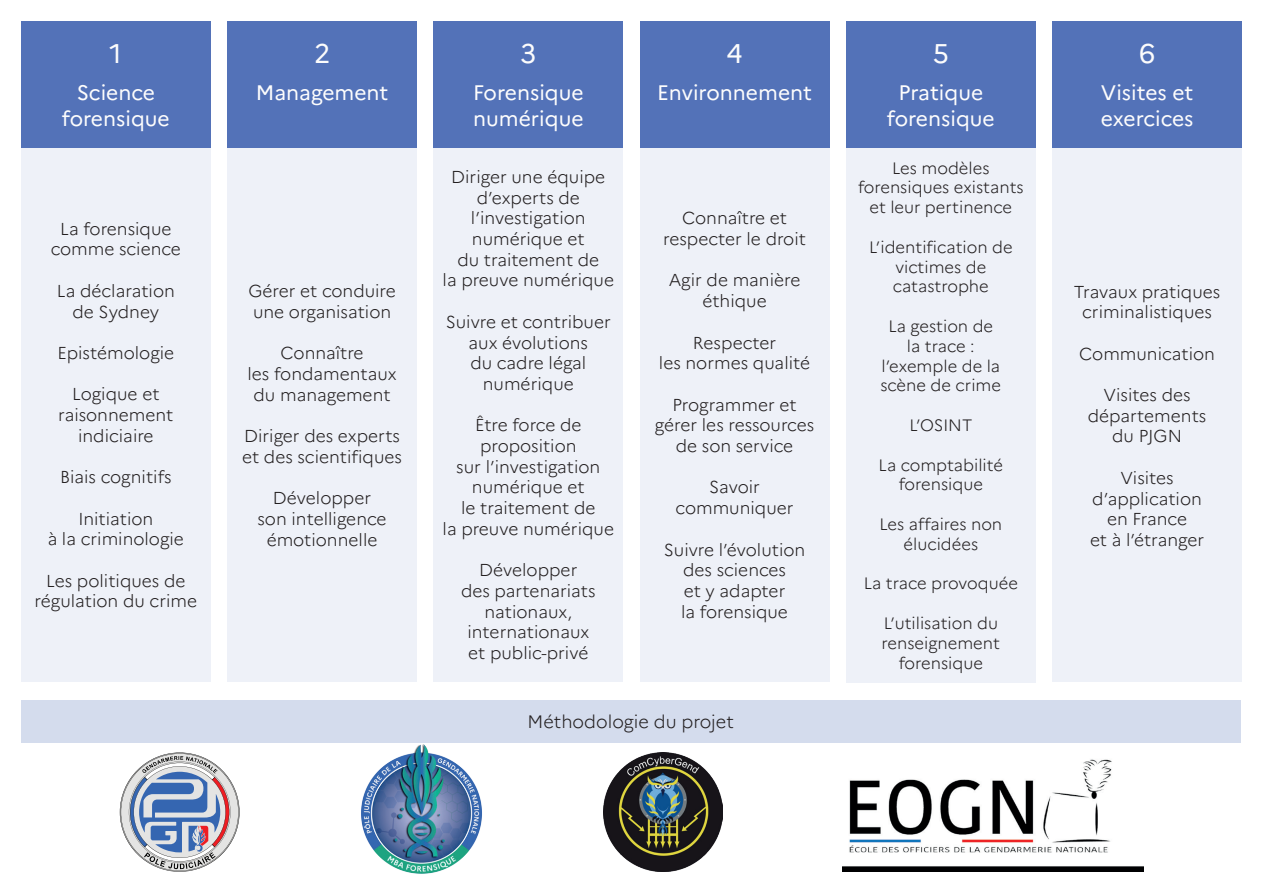
<style>
.page{position:relative;width:1263px;height:893px;background:#fff}
.page>*{position:absolute;margin:0;border:0;box-sizing:border-box;transform-origin:0 0}
.t1{font:27px "Marianne";color:#fcfcfc}
.t2{font:21px/25.2px "Marianne";color:#fdfdfd;text-align:center}
.t3{font:300 18px "Marianne";color:#231f20}
.t4{font:300 17.25px/20.7px "Marianne";color:#231f20;text-align:center}
.t5{font:300 16.5px/19.8px "Marianne";color:#231f20;text-align:center}
</style>
<div class="page">
<div style="left:21px;top:700px;width:1220px;height:43px;background:#d4dced"></div>
<div style="left:21px;top:21px;width:189px;height:126px;background:#5372b8"></div>
<div style="left:227px;top:21px;width:190px;height:127px;background:#5372b8"></div>
<div style="left:434px;top:21px;width:189px;height:127px;background:#5372b8"></div>
<div style="left:640px;top:21px;width:189px;height:127px;background:#5372b8"></div>
<div style="left:846px;top:21px;width:189px;height:127px;background:#5372b8"></div>
<div style="left:1052px;top:21px;width:190px;height:127px;background:#5372b8"></div>
<div style="left:21px;top:147px;width:189px;height:535px;background:#eef1f8"></div>
<div style="left:227px;top:147px;width:190px;height:535px;background:#eef1f8"></div>
<div style="left:434px;top:147px;width:189px;height:535px;background:#eef1f8"></div>
<div style="left:640px;top:147px;width:189px;height:535px;background:#eef1f8"></div>
<div style="left:846px;top:148px;width:189px;height:534px;background:#eef1f8"></div>
<div style="left:1052px;top:147px;width:190px;height:535px;background:#eef1f8"></div>
<img style="left:842px;top:759px;width:301px;height:112px">
<svg style="left:120px;top:752px;width:120px;height:120px"></svg>
<img style="left:361px;top:744px;width:121px;height:130px">
<img style="left:603px;top:752px;width:119px;height:120px">
<h1 class="t1" style="left:110px;top:37px;width:14px">1</h1>
<h1 class="t1" style="left:314px;top:37px;width:18px">2</h1>
<h1 class="t1" style="left:520px;top:37px;width:18px">3</h1>
<h1 class="t1" style="left:726px;top:37px;width:18px">4</h1>
<h1 class="t1" style="left:933px;top:37px;width:18px">5</h1>
<h1 class="t1" style="left:1139px;top:37px;width:18px">6</h1>
<p class="t2" style="left:62px;top:80px;width:109px">Science forensique</p>
<p class="t2" style="left:256px;top:80px;width:134px">Management</p>
<p class="t2" style="left:473px;top:80px;width:112px;text-align:left">Forensique numérique</p>
<p class="t2" style="left:657px;top:80px;width:156px">Environnement</p>
<p class="t2" style="left:887px;top:80px;width:109px">Pratique forensique</p>
<p class="t2" style="left:1101px;top:80px;width:94px;text-align:left">Visites et exercices</p>
<p class="t4" style="left:51px;top:218px;width:132px">La forensique comme science</p>
<p class="t4" style="left:57px;top:280px;width:120px">La déclaration de Sydney</p>
<p class="t4" style="left:57px;top:342px;width:118px">Epistémologie</p>
<p class="t4" style="left:58px;top:384px;width:117px">Logique et raisonnement indiciaire</p>
<p class="t4" style="left:60px;top:467px;width:113px">Biais cognitifs</p>
<p class="t4" style="left:48px;top:508px;width:138px">Initiation<br>à la criminologie</p>
<p class="t4" style="left:35px;top:570px;width:164px">Les politiques de régulation du crime</p>
<p class="t4" style="left:248px;top:281px;width:149px;text-align:left">Gérer et conduire une organisation</p>
<p class="t4" style="left:247px;top:343px;width:151px">Connaître<br>les fondamentaux du management</p>
<p class="t4" style="left:242px;top:426px;width:161px;text-align:left">Diriger des experts et des scientifiques</p>
<p class="t4" style="left:258px;top:488px;width:130px">Développer son intelligence émotionnelle</p>
<p class="t4" style="left:443px;top:166px;width:173px">Diriger une équipe d’experts de l’investigation numérique et<br>du traitement de<br>la preuve numérique</p>
<p class="t4" style="left:446px;top:311px;width:167px">Suivre et contribuer aux évolutions<br>du cadre légal numérique</p>
<p class="t4" style="left:443px;top:415px;width:173px">Être force de proposition<br>sur l’investigation numérique et<br>le traitement de<br>la preuve numérique</p>
<p class="t4" style="left:461px;top:560px;width:136px">Développer<br>des partenariats nationaux, internationaux et public-privé</p>
<p class="t4" style="left:663px;top:208px;width:144px">Connaître et respecter le droit</p>
<p class="t4" style="left:669px;top:270px;width:133px">Agir de manière éthique</p>
<p class="t4" style="left:659px;top:332px;width:153px">Respecter<br>les normes qualité</p>
<p class="t4" style="left:655px;top:394px;width:161px">Programmer et gérer les ressources de son service</p>
<p class="t4" style="left:675px;top:477px;width:120px">Savoir communiquer</p>
<p class="t4" style="left:664px;top:539px;width:143px">Suivre l’évolution des sciences<br>et y adapter<br>la forensique</p>
<p class="t3" style="left:528px;top:711px;width:208px">Méthodologie du projet</p>
<p class="t5" style="left:858px;top:158px;width:167px">Les modèles forensiques existants et leur pertinence</p>
<p class="t5" style="left:869px;top:237px;width:145px">L’identification de victimes de catastrophe</p>
<p class="t5" style="left:880px;top:316px;width:122px">La gestion de la trace : l’exemple de la scène de crime</p>
<p class="t5" style="left:909px;top:415px;width:64px">L’OSINT</p>
<p class="t5" style="left:878px;top:455px;width:126px">La comptabilité forensique</p>
<p class="t5" style="left:879px;top:514px;width:124px">Les affaires non élucidées</p>
<p class="t5" style="left:864px;top:574px;width:156px">La trace provoquée</p>
<p class="t5" style="left:882px;top:613px;width:120px">L’utilisation du renseignement forensique</p>
<p class="t4" style="left:1074px;top:281px;width:148px">Travaux pratiques criminalistiques</p>
<p class="t4" style="left:1079px;top:343px;width:137px">Communication</p>
<p class="t4" style="left:1088px;top:384px;width:120px">Visites des départements du PJGN</p>
<p class="t4" style="left:1090px;top:467px;width:116px">Visites d’application en France<br>et à l’étranger</p>
</div>
